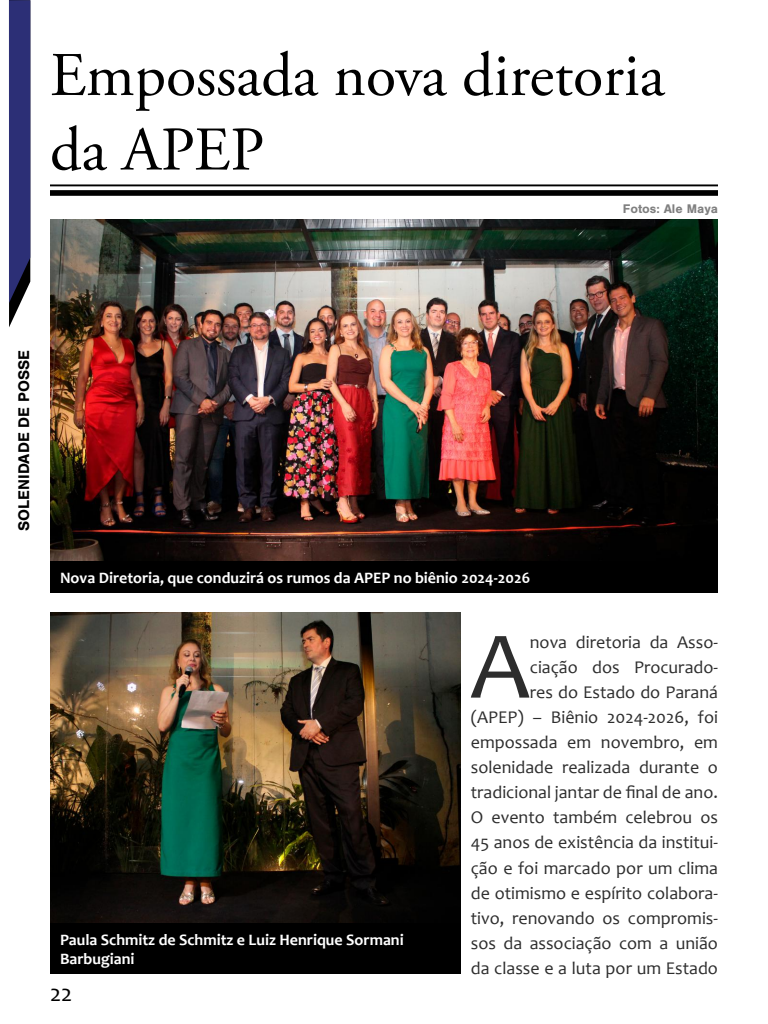
<style>
.page{position:relative;width:768px;height:1024px;background:#fff}
.page>*{position:absolute;margin:0;border:0;box-sizing:border-box;transform-origin:0 0}
.t1{font:96.6px "Candara";color:#2d2d2d}
.t2{font:62px/74.5px "Adobe Garamond Pro";color:#000}
.t3{font:24px "Candara";color:#000}
.t4{font:18px/25.1px "Candara";color:#2d2d2d;text-align:right}
.t5{font:700 16px/19.2px "Candara";color:#fff}
.t6{font:700 16px "Nimbus San";color:#000}
.t7{font:700 13px "Nimbus San";color:#808080}
</style>
<div class="page">
<svg style="left:9px;top:0;width:21px;height:327px;background:#373976"></svg>
<hr style="left:50px;top:184px;width:668px;height:2px;background:#000">
<div style="left:50px;top:190px;width:668px;height:6px;background:#000"></div>
<img style="left:50px;top:612px;width:411px;height:311px">
<img style="left:50px;top:220px;width:668px;height:341px">
<div style="left:50px;top:561px;width:668px;height:32px;background:#000"></div>
<div style="left:50px;top:923px;width:411px;height:51px;background:#000"></div>
<h2 class="t2" style="left:50px;top:40px;width:616px">Empossada nova diretoria da APEP</h2>
<p class="t7" style="left:623px;top:201px;width:97px">Fotos: Ale Maya</p>
<p class="t6" style="left:15px;top:531px;width:182px;rotate:-90deg">SOLENIDADE DE POSSE</p>
<p class="t5" style="left:60px;top:568px;width:472px">Nova Diretoria, que conduzirá os rumos da APEP no biênio 2024-2026</p>
<p class="t5" style="left:60px;top:930px;width:345px">Paula Schmitz de Schmitz e Luiz Henrique Sormani<br>Barbugiani</p>
<h3 class="t3" style="left:50px;top:978px;width:24px">22</h3>
<p class="t4" style="left:471px;top:629px;width:249px">nova diretoria da Asso-<br>ciação dos Procurado-<br>res do Estado do Paraná<br>(APEP) – Biênio 2024-2026, foi empossada em novembro, em solenidade realizada durante o tradicional jantar de final de ano.<br>O evento também celebrou os<br>45 anos de existência da institui&shy;ção e foi marcado por um clima de otimismo e espírito colabora&shy;tivo, renovando os compromis&shy;sos da associação com a união da classe e a luta por um Estado</p>
<h1 class="t1" style="left:470px;top:606px;width:61px">A</h1>
</div>
